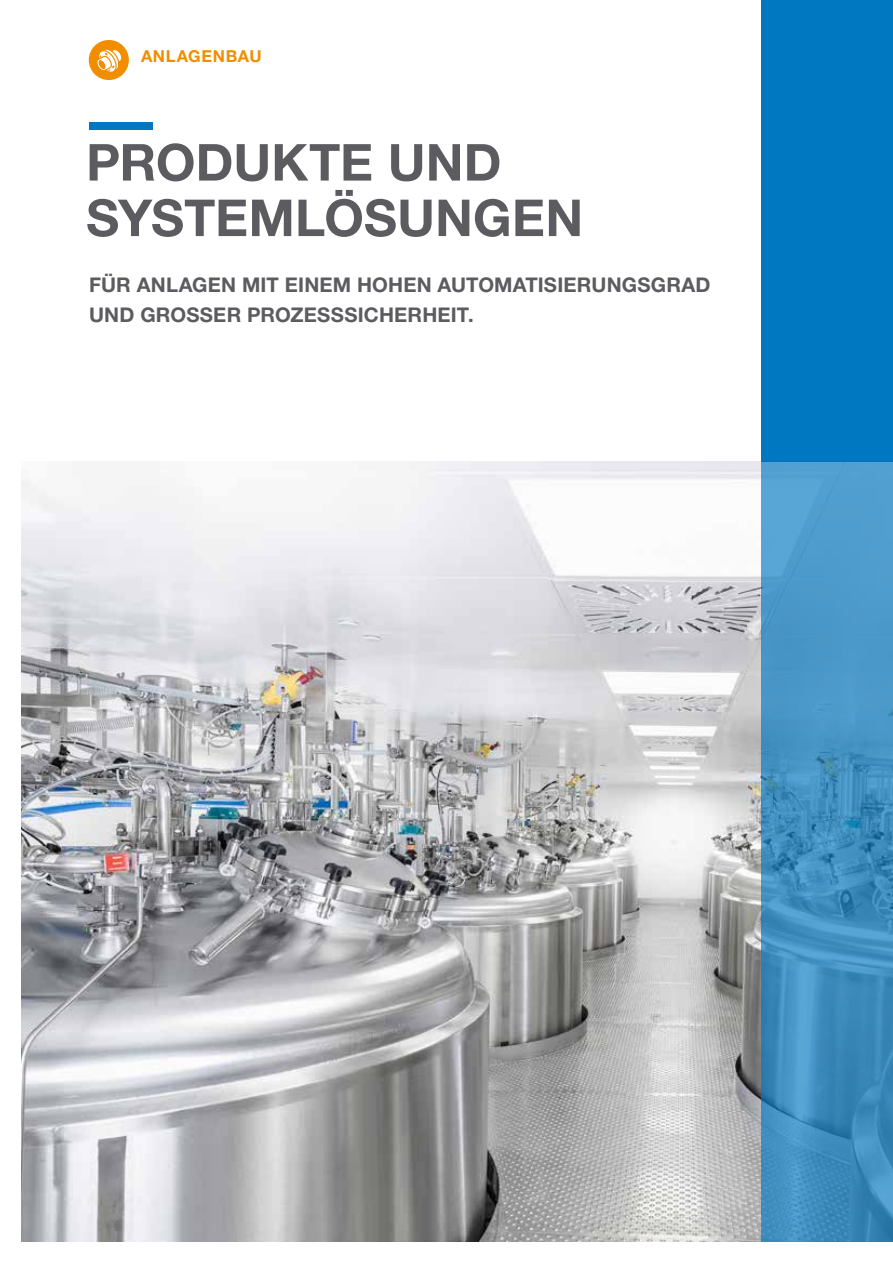
<style>
.page{position:relative;width:893px;height:1263px;background:#fff}
.page>*{position:absolute;margin:0;border:0;box-sizing:border-box;transform-origin:0 0}
.t1{font:700 51px/55.5px "Helvetica Neue LTW1 G";color:#5c5b60}
.t2{font:700 20.25px/29.2px "Helvetica Neue LTW1 G";letter-spacing:.01em;color:#5c5b60}
.t3{font:700 16.5px "Helvetica Neue LTW1 G";letter-spacing:.04em;color:#f18e00}
</style>
<div class="page">
<img style="left:21px;top:462px;width:741px;height:780px">
<div style="left:762px;top:0;width:131px;height:462px;background:#0078c1"></div>
<svg style="left:762px;top:462px;width:131px;height:780px;background:#4492c2"></svg>
<div style="left:89px;top:40px;width:40px;height:40px;background:#f18e00;border-radius:50%"></div>
<svg style="left:97px;top:49px;width:24px;height:23px"></svg>
<div style="left:89px;top:122px;width:63px;height:8px;background:#0078c1"></div>
<p class="t3" style="left:141px;top:45px;width:122px">ANLAGENBAU</p>
<h1 class="t1" style="left:86px;top:134px;width:499px">PRODUKTE UND<br>SYSTEMLÖSUNGEN</h1>
<p class="t2" style="left:89px;top:270px;width:623px">FÜR ANLAGEN MIT EINEM HOHEN AUTOMATISIERUNGSGRAD<br>UND GROSSER PROZESSSICHERHEIT.</p>
</div>
